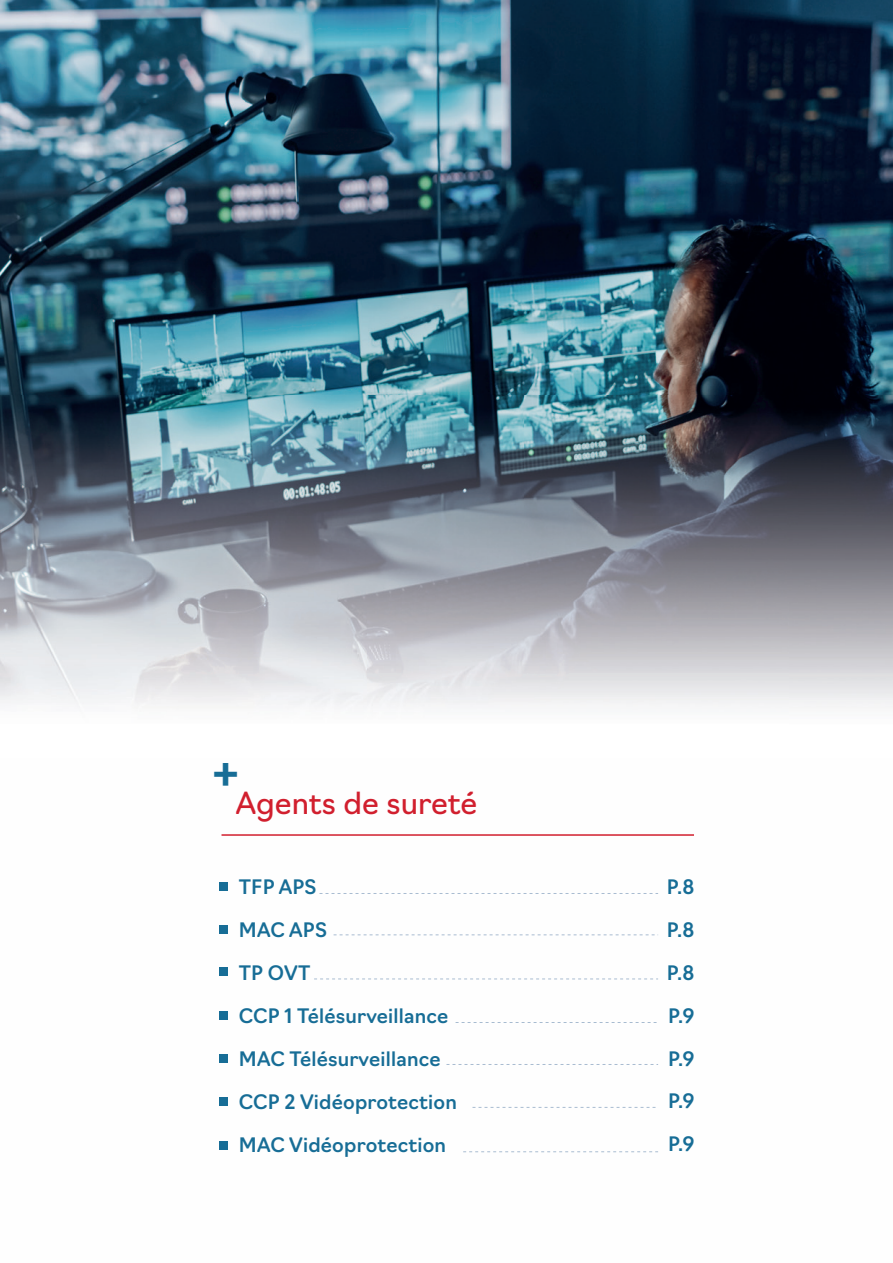
<style>
.page{position:relative;width:893px;height:1263px;background:#fff}
.page>*{position:absolute;margin:0;border:0;box-sizing:border-box;transform-origin:0 0}
.t1{font:500 49.65px "Navigo";color:#176d96}
.t2{font:29.85px "Navigo";color:#d11f2e}
.t3{font:500 19.5px/42.9px "Navigo";letter-spacing:.01em;color:#176d96}
</style>
<div class="page">
<img style="left:0;top:0;width:893px;height:1153px">
<div style="left:220px;top:882px;width:8px;height:9px;background:#176d96"></div>
<div style="left:220px;top:925px;width:8px;height:8px;background:#176d96"></div>
<div style="left:220px;top:967px;width:8px;height:9px;background:#176d96"></div>
<div style="left:220px;top:1011px;width:8px;height:8px;background:#176d96"></div>
<div style="left:220px;top:1054px;width:8px;height:9px;background:#176d96"></div>
<div style="left:220px;top:1097px;width:8px;height:9px;background:#176d96"></div>
<div style="left:220px;top:1141px;width:8px;height:8px;background:#176d96"></div>
<img style="left:319px;top:893px;width:339px;height:1px">
<img style="left:456px;top:1022px;width:201px;height:1px">
<img style="left:334px;top:934px;width:324px;height:1px">
<img style="left:446px;top:1064px;width:212px;height:1px">
<img style="left:314px;top:978px;width:344px;height:1px">
<img style="left:472px;top:1107px;width:183px;height:1px">
<img style="left:463px;top:1151px;width:195px;height:1px">
<hr style="left:221px;top:834px;width:473px;height:2px;background:#d11f2e">
<h1 class="t1" style="left:213px;top:744px;width:28px">+</h1>
<h2 class="t2" style="left:236px;top:792px;width:243px">Agents de sureté</h2>
<p class="t3" style="left:239px;top:866px;width:79px">TFP APS</p>
<p class="t3" style="left:239px;top:909px;width:90px">MAC APS<br>TP OVT</p>
<p class="t3" style="left:239px;top:995px;width:211px">CCP 1 Télésurveillance</p>
<p class="t3" style="left:239px;top:1038px;width:220px">MAC Télésurveillance<br>CCP 2 Vidéoprotection</p>
<p class="t3" style="left:239px;top:1123px;width:209px">MAC Vidéoprotection</p>
<p class="t3" style="left:667px;top:866px;width:29px">P.8</p>
<p class="t3" style="left:667px;top:909px;width:29px">P.8<br>P.8</p>
<p class="t3" style="left:668px;top:994px;width:28px">P.9<br>P.9</p>
<p class="t3" style="left:668px;top:1080px;width:28px">P.9</p>
<p class="t3" style="left:668px;top:1123px;width:28px">P.9</p>
</div>
